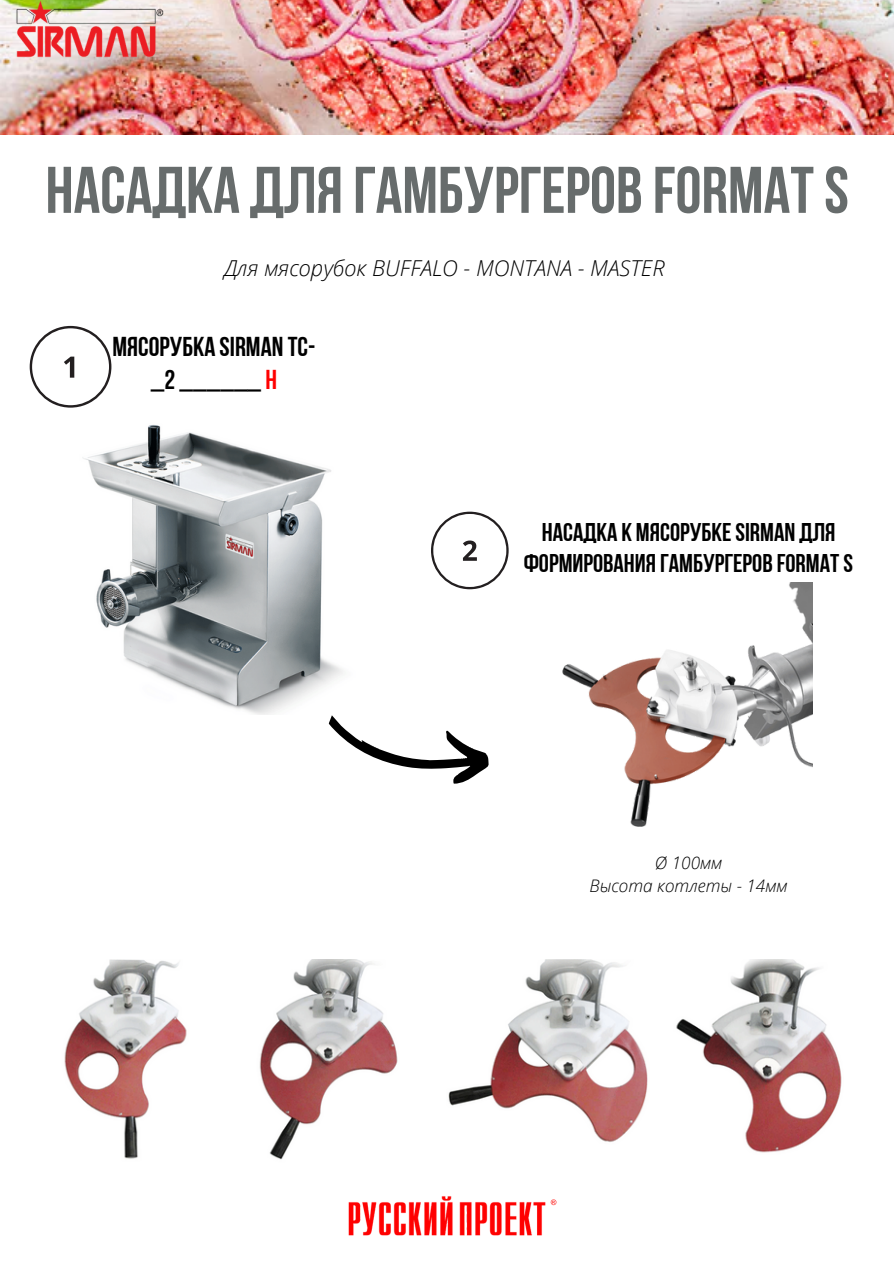
<style>
.page{position:relative;width:894px;height:1264px;background:#fff}
.page>*{position:absolute;margin:0;border:0;box-sizing:border-box;transform-origin:0 0}
.t1{font:65.7px "Bebas Neue Cyrillic";color:#676c6c}
.t2{font:27.3px/33.3px "Bebas Neue Cyrillic";color:#000;text-align:center}
.t3{font:25.65px/30.8px "Bebas Neue Cyrillic";color:#000;text-align:center}
.t4{font:italic 300 21.9px "Open Sans";color:#000}
.t5{font:italic 300 17.25px "Open Sans";color:#000}
.s1{color:#f00}
</style>
<div class="page">
<img style="left:0;top:0;width:893px;height:134px">
<img style="left:14px;top:0;width:151px;height:59px">
<svg style="left:30px;top:326px;width:81px;height:81px"></svg>
<svg style="left:431px;top:511px;width:77px;height:78px"></svg>
<svg style="left:328px;top:715px;width:161px;height:69px"></svg>
<img style="left:348px;top:1196px;width:209px;height:40px">
<img style="left:562px;top:582px;width:250px;height:245px">
<img style="left:82px;top:425px;width:261px;height:290px">
<img style="left:64px;top:959px;width:123px;height:200px">
<img style="left:259px;top:959px;width:139px;height:201px">
<img style="left:448px;top:959px;width:200px;height:183px">
<img style="left:676px;top:959px;width:166px;height:194px">
<p class="t1" style="left:45px;top:163px;width:804px">НАСАДКА ДЛЯ ГАМБУРГЕРОВ FORMATS</p>
<p class="t4" style="left:224px;top:253px;width:442px">Для мясорубок BUFFALO - MONTANA - MASTER</p>
<p class="t2" style="left:112px;top:332px;width:204px">МЯСОРУБКА SIRMAN TC-_2 ______ <span class="s1">H</span></p>
<p class="t3" style="left:524px;top:519px;width:330px">НАСАДКА К МЯСОРУБКЕSIRMAN ДЛЯ<br>ФОРМИРОВАНИЯ ГАМБУРГЕРОВ FORMATS</p>
<p class="t5" style="left:654px;top:850px;width:69px">Ø 100мм</p>
<p class="t5" style="left:589px;top:873px;width:199px">Высота котлеты - 14мм</p>
</div>
